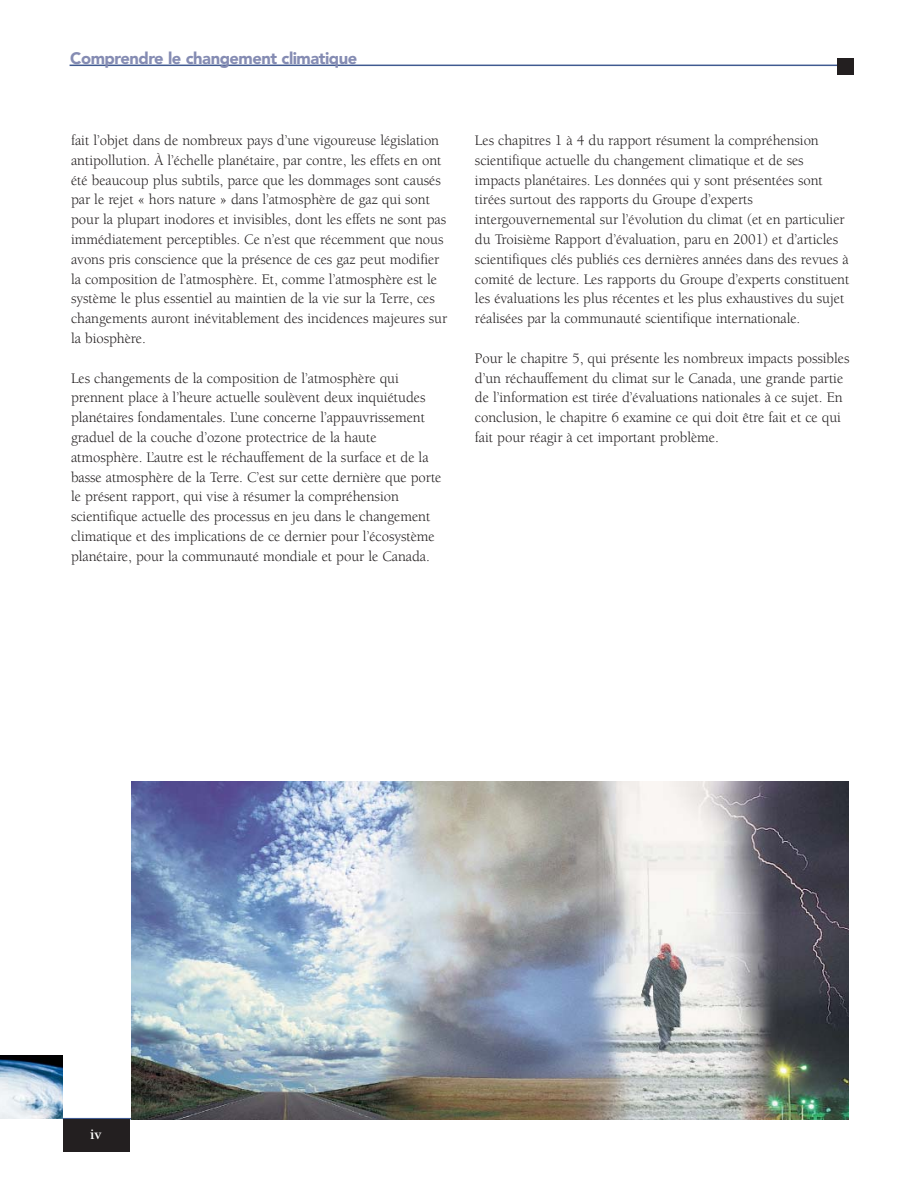
<style>
.page{position:relative;width:920px;height:1184px;background:#fff}
.page>*{position:absolute;margin:0;border:0;box-sizing:border-box;transform-origin:0 0}
.t1{font:900 16.5px "Avenir";letter-spacing:-.03em;color:#858cb3}
.t2{font:15px/19.8px "Berkeley";letter-spacing:-.005em;color:#231f20}
.t3{font:700 15px "Berkeley";color:#fff}
</style>
<div class="page">
<hr style="left:63px;top:1118px;width:783px;height:1px;background:#405a91">
<hr style="left:70px;top:65px;width:783px;height:1px;background:#405a91">
<div style="left:836px;top:58px;width:17px;height:16px;background:#231f20"></div>
<img style="left:0;top:1055px;width:63px;height:63px">
<div style="left:63px;top:1119px;width:67px;height:32px;background:#231f20"></div>
<img style="left:131px;top:782px;width:717px;height:337px">
<p class="t1" style="left:70px;top:52px;width:288px">Comprendre le changement climatique</p>
<p class="t2" style="left:71px;top:132px;width:377px">fait l’objet dans de nombreux pays d’une vigoureuse législation antipollution. À l’échelle planétaire, par contre, les effets en ont été beaucoup plus subtils, parce que les dommages sont causés par le rejet « hors nature » dans l’atmosphère de gaz qui sont pour la plupart inodores et invisibles, dont les effets ne sont pas immédiatement perceptibles. Ce n’est que récemment que nous avons pris conscience que la présence de ces gaz peut modifier la composition de l’atmosphère. Et, comme l’atmosphère est le système le plus essentiel au maintien de la vie sur la Terre, ces changements auront inévitablement des incidences majeures sur la biosphère.</p>
<p class="t2" style="left:71px;top:369px;width:372px">Les changements de la composition de l’atmosphère qui prennent place à l’heure actuelle soulèvent deux inquiétudes planétaires fondamentales. L’une concerne l’appauvrissement graduel de la couche d’ozone protectrice de la haute atmosphère. L’autre est le réchauffement de la surface et de la basse atmosphère de la Terre. C’est sur cette dernière que porte le présent rapport, qui vise à résumer la compréhension scientifique actuelle des processus en jeu dans le changement climatique et des implications de ce dernier pour l’écosystème planétaire, pour la communauté mondiale et pour le Canada.</p>
<p class="t2" style="left:475px;top:132px;width:376px">Les chapitres 1 à 4 du rapport résument la compréhension scientifique actuelle du changement climatique et de ses impacts planétaires. Les données qui y sont présentées sont tirées surtout des rapports du Groupe d’experts intergouvernemental sur l’évolution du climat (et en particulier du Troisième Rapport d’évaluation, paru en 2001) et d’articles scientifiques clés publiés ces dernières années dans des revues à comité de lecture. Les rapports du Groupe d’experts constituent les évaluations les plus récentes et les plus exhaustives du sujet réalisées par la communauté scientifique internationale.</p>
<p class="t2" style="left:475px;top:349px;width:376px">Pour le chapitre 5, qui présente les nombreux impacts possibles d’un réchauffement du climat sur le Canada, une grande partie de l’information est tirée d’évaluations nationales à ce sujet. En conclusion, le chapitre 6 examine ce qui doit être fait et ce qui fait pour réagir à cet important problème.</p>
<p class="t3" style="left:90px;top:1128px;width:13px">iv</p>
</div>
